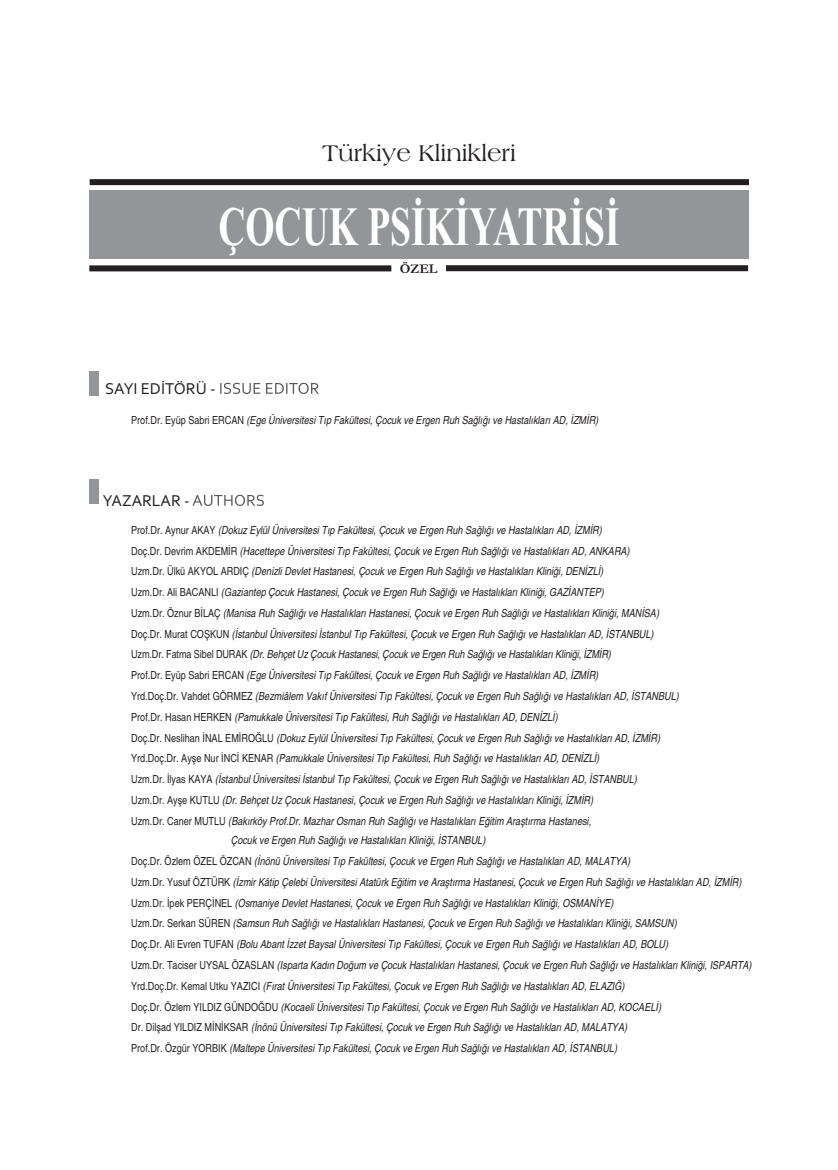
<style>
.page{position:relative;width:838px;height:1170px;background:#fff}
.page>*{position:absolute;margin:0;border:0;box-sizing:border-box;transform-origin:0 0}
.t1{font:700 55.35px "Times New Roman";color:#fff;scale:.68 1}
.t2{font:24px "Americana BT Roman";color:#231f20}
.t3{font:16.5px "Corbel";color:#231f20}
.t4{font:700 13.5px "Garamond";color:#231f20}
.t5{font:italic condensed 11.1px/20.9px "Helvetica";color:#231f20}
.s1{font-style:normal}
</style>
<div class="page">
<div style="left:89px;top:191px;width:659px;height:68px;background:#939598"></div>
<div style="left:90px;top:179px;width:659px;height:6px;background:#231f20"></div>
<div style="left:89px;top:265px;width:302px;height:6px;background:#231f20"></div>
<div style="left:446px;top:265px;width:302px;height:6px;background:#231f20"></div>
<div style="left:89px;top:371px;width:10px;height:25px;background:#939598"></div>
<svg style="left:220px;top:383px;width:67px;height:11px"></svg>
<div style="left:89px;top:479px;width:10px;height:25px;background:#939598"></div>
<svg style="left:192px;top:494px;width:72px;height:12px"></svg>
<h2 class="t2" style="left:322px;top:138px;width:195px">Türkiye Klinikleri</h2>
<h1 class="t1" style="left:218px;top:193px;width:591px">ÇOCUK PSİKİYATRİSİ</h1>
<p class="t4" style="left:399px;top:260px;width:39px">ÖZEL</p>
<h3 class="t3" style="left:105px;top:378px;width:112px">SAYI EDİTÖRÜ -</h3>
<p class="t5" style="left:131px;top:410px;width:468px"><span class="s1">Prof.Dr. Eyüp Sabri ERCAN</span> (Ege Üniversitesi Tıp Fakültesi, Çocuk ve Ergen Ruh Sağlığı ve Hastalıkları AD, İZMİR)</p>
<h3 class="t3" style="left:103px;top:490px;width:88px">YAZARLAR -</h3>
<p class="t5" style="left:131px;top:519px;width:549px"><span class="s1">Prof.Dr. Aynur AKAY</span> (Dokuz Eylül Üniversitesi Tıp Fakültesi, Çocuk ve Ergen Ruh Sağlığı ve Hastalıkları AD, İZMİR)<br><span class="s1">Doç.Dr. Devrim AKDEMİR</span> (Hacettepe Üniversitesi Tıp Fakültesi, Çocuk ve Ergen Ruh Sağlığı ve Hastalıkları AD, ANKARA)<br><span class="s1">Uzm.Dr. Ülkü AKYOL ARDIÇ</span> (Denizli Devlet Hastanesi, Çocuk ve Ergen Ruh Sağlığı ve Hastalıkları Kliniği, DENİZLİ)<br><span class="s1">Uzm.Dr. Ali BACANLI</span> (Gaziantep Çocuk Hastanesi, Çocuk ve Ergen Ruh Sağlığı ve Hastalıkları Kliniği, GAZİANTEP)<br><span class="s1">Uzm.Dr. Öznur BİLAÇ</span> (Manisa Ruh Sağlığı ve Hastalıkları Hastanesi, Çocuk ve Ergen Ruh Sağlığı ve Hastalıkları Kliniği, MANİSA)<br><span class="s1">Doç.Dr. Murat COŞKUN</span> (İstanbul Üniversitesi İstanbul Tıp Fakültesi, Çocuk ve Ergen Ruh Sağlığı ve Hastalıkları AD, İSTANBUL)<br><span class="s1">Uzm.Dr. Fatma Sibel DURAK</span> (Dr. Behçet Uz Çocuk Hastanesi, Çocuk ve Ergen Ruh Sağlığı ve Hastalıkları Kliniği, İZMİR)<br><span class="s1">Prof.Dr. Eyüp Sabri ERCAN</span> (Ege Üniversitesi Tıp Fakültesi, Çocuk ve Ergen Ruh Sağlığı ve Hastalıkları AD, İZMİR)<br><span class="s1">Yrd.Doç.Dr. Vahdet GÖRMEZ</span> (Bezmiâlem Vakıf Üniversitesi Tıp Fakültesi, Çocuk ve Ergen Ruh Sağlığı ve Hastalıkları AD, İSTANBUL)<br><span class="s1">Prof.Dr. Hasan HERKEN</span> (Pamukkale Üniversitesi Tıp Fakültesi, Ruh Sağlığı ve Hastalıkları AD, DENİZLİ)<br><span class="s1">Doç.Dr. Neslihan İNAL EMİROĞLU</span> (Dokuz Eylül Üniversitesi Tıp Fakültesi, Çocuk ve Ergen Ruh Sağlığı ve Hastalıkları AD, İZMİR)<br><span class="s1">Yrd.Doç.Dr. Ayşe Nur İNCİ KENAR</span> (Pamukkale Üniversitesi Tıp Fakültesi, Ruh Sağlığı ve Hastalıkları AD, DENİZLİ)<br><span class="s1">Uzm.Dr. İlyas KAYA</span> (İstanbul Üniversitesi İstanbul Tıp Fakültesi, Çocuk ve Ergen Ruh Sağlığı ve Hastalıkları AD, İSTANBUL)<br><span class="s1">Uzm.Dr. Ayşe KUTLU</span> (Dr. Behçet Uz Çocuk Hastanesi, Çocuk ve Ergen Ruh Sağlığı ve Hastalıkları Kliniği, İZMİR)<br><span class="s1">Uzm.Dr. Caner MUTLU</span> (Bakırköy Prof.Dr. Mazhar Osman Ruh Sağlığı ve Hastalıkları Eğitim Araştırma Hastanesi,</p>
<p class="t5" style="left:131px;top:829px;width:622px;text-indent:100px">Çocuk ve Ergen Ruh Sağlığı ve Hastalıkları Kliniği, İSTANBUL)<br><span class="s1">Doç.Dr. Özlem ÖZEL ÖZCAN</span> (İnönü Üniversitesi Tıp Fakültesi, Çocuk ve Ergen Ruh Sağlığı ve Hastalıkları AD, MALATYA)<br><span class="s1">Uzm.Dr. Yusuf ÖZTÜRK</span> (İzmir Kâtip Çelebi Üniversitesi Atatürk Eğitim ve Araştırma Hastanesi, Çocuk ve Ergen Ruh Sağlığı ve Hastalıkları AD, İZMİR)<br><span class="s1">Uzm.Dr. İpek PERÇİNEL</span> (Osmaniye Devlet Hastanesi, Çocuk ve Ergen Ruh Sağlığı ve Hastalıkları Kliniği, OSMANİYE)<br><span class="s1">Uzm.Dr. Serkan SÜREN</span> (Samsun Ruh Sağlığı ve Hastalıkları Hastanesi, Çocuk ve Ergen Ruh Sağlığı ve Hastalıkları Kliniği, SAMSUN)<br><span class="s1">Doç.Dr. Ali Evren TUFAN</span> (Bolu Abant İzzet Baysal Üniversitesi Tıp Fakültesi, Çocuk ve Ergen Ruh Sağlığı ve Hastalıkları AD, BOLU)<br><span class="s1">Uzm.Dr. Taciser UYSAL ÖZASLAN</span> (Isparta Kadın Doğum ve Çocuk Hastalıkları Hastanesi, Çocuk ve Ergen Ruh Sağlığı ve Hastalıkları Kliniği, ISPARTA)<br><span class="s1">Yrd.Doç.Dr. Kemal Utku YAZICI</span> (Fırat Üniversitesi Tıp Fakültesi, Çocuk ve Ergen Ruh Sağlığı ve Hastalıkları AD, ELAZIĞ)<br><span class="s1">Doç.Dr. Özlem YILDIZ GÜNDOĞDU</span> (Kocaeli Üniversitesi Tıp Fakültesi, Çocuk ve Ergen Ruh Sağlığı ve Hastalıkları AD, KOCAELİ)<br><span class="s1">Dr. Dilşad YILDIZ MİNİKSAR</span> (İnönü Üniversitesi Tıp Fakültesi, Çocuk ve Ergen Ruh Sağlığı ve Hastalıkları AD, MALATYA)<br><span class="s1">Prof.Dr. Özgür YORBIK</span> (Maltepe Üniversitesi Tıp Fakültesi, Çocuk ve Ergen Ruh Sağlığı ve Hastalıkları AD, İSTANBUL)</p>
</div>
